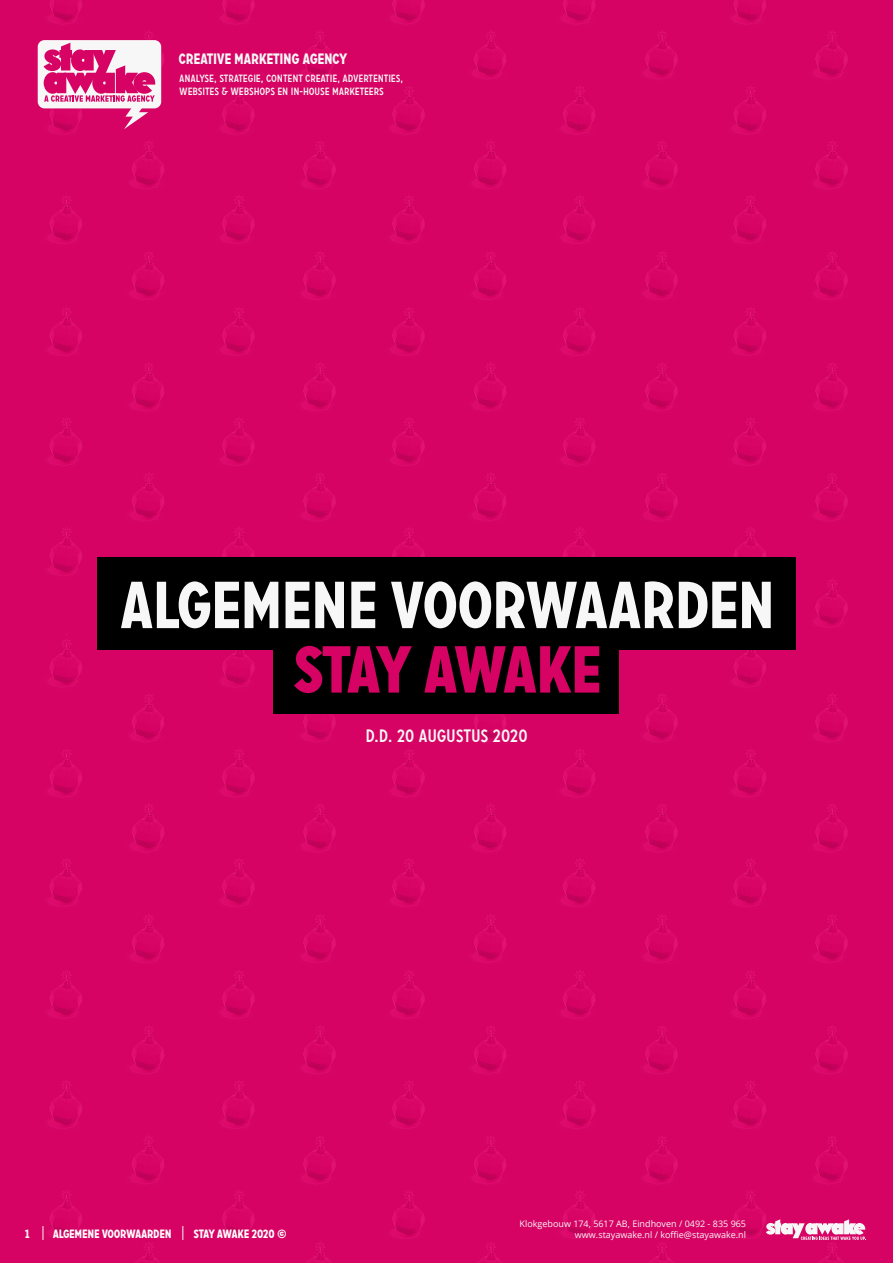
<style>
.page{position:relative;width:893px;height:1263px;background:#d60364}
.page>*{position:absolute;margin:0;border:0;box-sizing:border-box;transform-origin:0 0}
.t1{font:700 66.3px "Carrosserie";letter-spacing:-.025em;color:#f8f7f7}
.t2{font:900 66.3px "Carrosserie";letter-spacing:-.075em;color:#d60364}
.t3{font:17.85px "Carrosserie";letter-spacing:-.015em;color:#f8f7f7}
.t4{font:700 15px "Carrosserie";letter-spacing:-.025em;color:#f8f7f7}
.t5{font:700 12px "Carrosserie";letter-spacing:-.025em;color:#fff}
.t6{font:700 12px "Carrosserie";color:#f8f7f7}
.t7{font:10.5px/13.5px "Carrosserie";letter-spacing:-.01em;color:#f8f7f7}
.t8{font:9px/10.5px "Open Sans";color:#f8f7f7;text-align:right}
</style>
<div class="page">
<div style="left:97px;top:557px;width:699px;height:93px;background:#000"></div>
<div style="left:274px;top:631px;width:345px;height:83px;background:#000"></div>
<div style="left:38px;top:40px;width:123px;height:68px;background:#f8f7f7;border-radius:7px"></div>
<svg style="left:44px;top:43px;width:111px;height:86px"></svg>
<svg style="left:43px;top:1226px;width:1px;height:14px"></svg>
<svg style="left:183px;top:1226px;width:1px;height:14px"></svg>
<svg style="left:766px;top:1219px;width:100px;height:21px"></svg>
<h3 class="t4" style="left:179px;top:50px;width:171px">CREATIVE MARKETING AGENCY</h3>
<p class="t7" style="left:179px;top:71px;width:226px">ANALYSE, STRATEGIE, CONTENT CREATIE, ADVERTENTIES,<br>WEBSITES &amp; WEBSHOPS EN IN-HOUSE MARKETEERS</p>
<h1 class="t1" style="left:119px;top:566px;width:658px">ALGEMENE VOORWAARDEN</h1>
<h1 class="t2" style="left:293px;top:630px;width:310px">STAY AWAKE</h1>
<h2 class="t3" style="left:365px;top:726px;width:164px">D.D. 20 AUGUSTUS 2020</h2>
<p class="t6" style="left:25px;top:1226px;width:6px">1</p>
<p class="t5" style="left:53px;top:1226px;width:120px">ALGEMENE VOORWAARDEN</p>
<p class="t5" style="left:194px;top:1226px;width:95px">STAY AWAKE 2020 ©</p>
<p class="t8" style="left:520px;top:1218px;width:228px">Klokgebouw 174, 5617 AB, Eindhoven / 0492 - 835 965 www.stayawake.nl / koffie@stayawake.nl</p>
</div>
